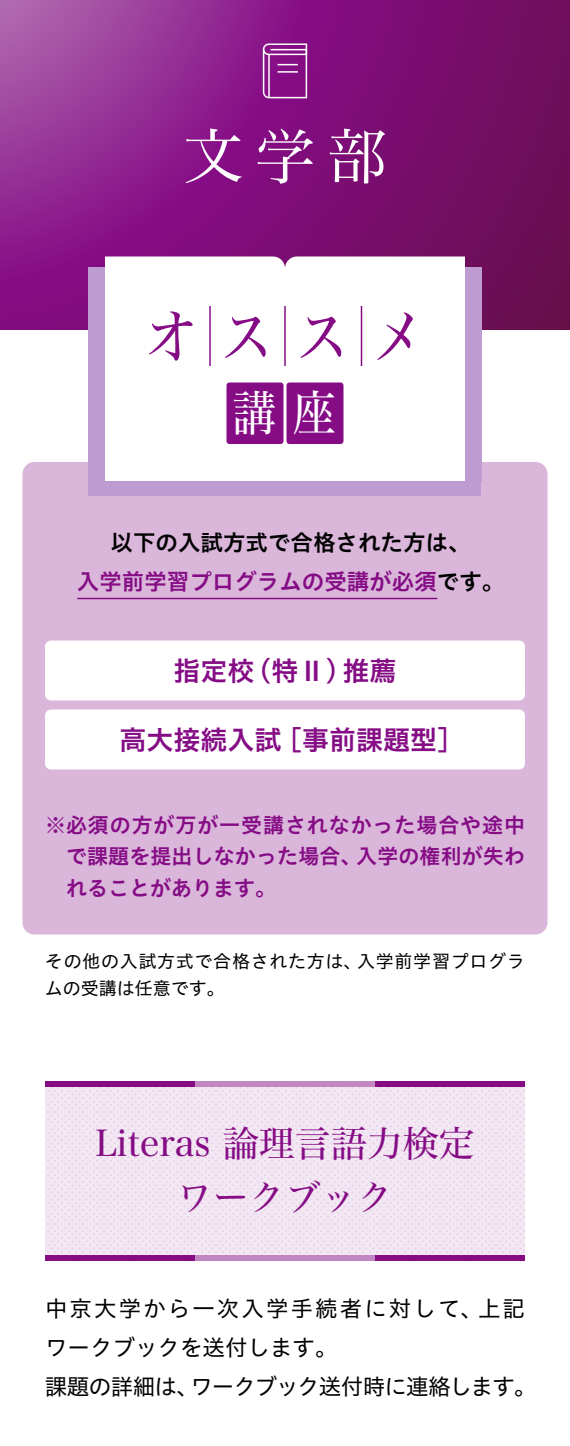
<style>
.page{position:relative;width:570px;height:1446px;background:#fff}
.page>*{position:absolute;margin:0;border:0;box-sizing:border-box;transform-origin:0 0}
.t1{font:60px "Hira Min Std W4";color:#850c85;scale:.9 1}
.t2{font:60px "Hira Min Std W3";color:#fff}
.t3{font:48px "Hira Min Std W4";color:#fff;scale:.9 1}
.t4{font:36px/54px "Hira Min Std W4";color:#850c85;text-align:center}
.t5{font:27px "Hiragino UD Sans Std W6";color:#850c85}
.t6{font:22.5px/39px "Hiragino UD Sans Std W4";color:#000}
.t7{font:22.5px/39px "Hiragino UD Sans Std W6";color:#000;text-align:center}
.t8{font:21px/31.5px "Hiragino UD Sans Std W6";letter-spacing:.005em;color:#850c85;text-align:justify}
.t9{font:18px/27px "Hiragino UD Sans Std W4";letter-spacing:.04em;color:#000}
.s1{color:#850c85}
</style>
<div class="page">
<div style="left:22px;top:462px;width:526px;height:472px;background:#dab6da;border-radius:12px"></div>
<svg style="left:0;top:0;width:570px;height:330px;background:#82197b"></svg>
<svg style="left:105px;top:256px;width:360px;height:226px"></svg>
<div style="left:88px;top:267px;width:17px;height:215px;background:#be9bd0"></div>
<div style="left:465px;top:267px;width:17px;height:215px;background:#be9bd0"></div>
<div style="left:88px;top:482px;width:394px;height:14px;background:#be9bd0"></div>
<svg style="left:262px;top:43px;width:46px;height:56px;background:#9c3c9c"></svg>
<hr style="left:278px;top:71px;width:20px;height:2px;background:#fff">
<svg style="left:45px;top:1088px;width:480px;height:168px;background:#f0e3f0"></svg>
<div style="left:45px;top:1082px;width:480px;height:6px;background:#850c85"></div>
<div style="left:45px;top:1256px;width:480px;height:6px;background:#850c85"></div>
<div style="left:195px;top:1082px;width:180px;height:6px;background:#c286c2"></div>
<div style="left:195px;top:1256px;width:180px;height:6px;background:#c286c2"></div>
<hr style="left:77px;top:598px;width:360px;height:1px;background:#850c85">
<div style="left:45px;top:640px;width:480px;height:60px;background:#fff;border-radius:6px"></div>
<div style="left:45px;top:710px;width:480px;height:60px;background:#fff;border-radius:6px"></div>
<hr style="left:209px;top:306px;width:2px;height:60px;background:#850c85">
<hr style="left:284px;top:306px;width:2px;height:60px;background:#850c85">
<hr style="left:361px;top:306px;width:1px;height:60px;background:#850c85">
<div style="left:226px;top:382px;width:58px;height:62px;background:#850c85;border-radius:3px"></div>
<div style="left:286px;top:382px;width:58px;height:62px;background:#850c85;border-radius:3px"></div>
<h1 class="t2" style="left:183px;top:113px;width:205px">文学部</h1>
<h1 class="t1" style="left:145px;top:293px;width:314px">オススメ</h1>
<h2 class="t3" style="left:232px;top:378px;width:117px">講座</h2>
<p class="t7" style="left:77px;top:522px;width:429px">以下の入試方式で合格された方は、<br><span class="s1">入学前学習プログラムの受講が必須</span>です。</p>
<p class="t5" style="left:174px;top:650px;width:224px">指定校（特Ⅱ）推薦</p>
<p class="t5" style="left:119px;top:719px;width:346px">高大接続入試 ［事前課題型］</p>
<p class="t8" style="left:66px;top:808px;width:461px;text-indent:-21px">※必須の方が万が一受講されなかった場合や途中で課題を提出しなかった場合、入学の権利が失われることがあります。</p>
<p class="t9" style="left:45px;top:947px;width:481px">その他の入試方式で合格された方は、入学前学習プログラムの受講は任意です。</p>
<h3 class="t4" style="left:95px;top:1116px;width:381px">Literas 論理言語力検定ワークブック</h3>
<p class="t6" style="left:45px;top:1287px;width:494px">中京大学から一次入学手続者に対して、上記ワークブックを送付します。<br>課題の詳細は、ワークブック送付時に連絡します。</p>
</div>
